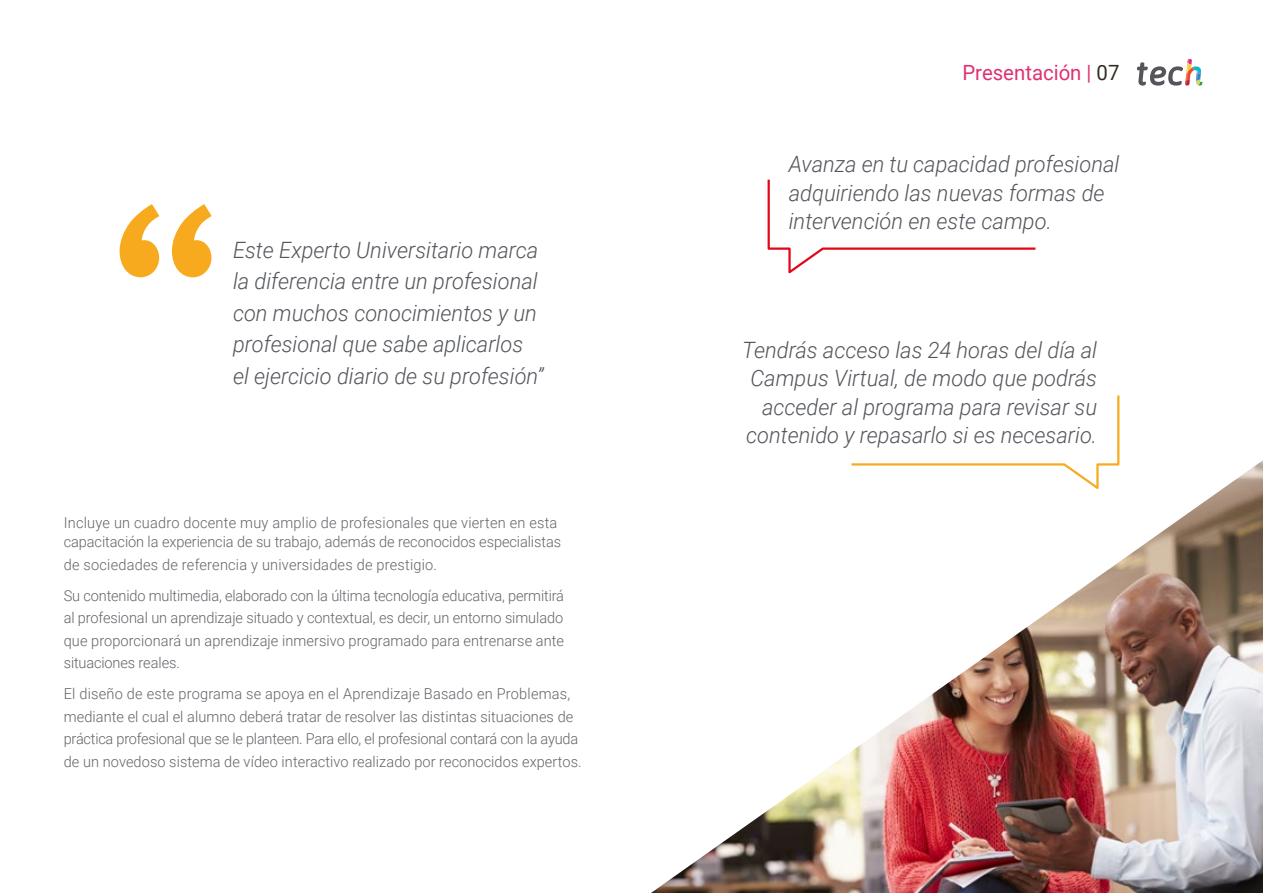
<style>
.page{position:relative;width:1263px;height:893px;background:#fff}
.page>*{position:absolute;margin:0;border:0;box-sizing:border-box;transform-origin:0 0}
.t1{font:italic 300 22.5px/28.5px "Roboto";color:#52555b}
.t2{font:21px "Roboto";color:#df3174}
.t3{font:300 15px/22.5px "Roboto";letter-spacing:.005em;color:#61646a}
.s1{color:#312e20}
</style>
<div class="page">
<svg style="left:120px;top:204px;width:92px;height:73px"></svg>
<img style="left:651px;top:460px;width:612px;height:433px">
<svg style="left:1137px;top:59px;width:65px;height:27px"></svg>
<svg style="left:849px;top:395px;width:271px;height:97px"></svg>
<svg style="left:767px;top:179px;width:269px;height:95px"></svg>
<h1 class="t1" style="left:233px;top:233px;width:312px;line-height:31.5px">Este Experto Universitario marca la diferencia entre un profesional con muchos conocimientos y un profesional que sabe aplicarlos el ejercicio diario de su profesión”</h1>
<p class="t3" style="left:64px;top:512px;width:499px;line-height:19.5px">Incluye un cuadro docente muy amplio de profesionales que vierten en esta capacitación la experiencia de su trabajo, además de reconocidos especialistas</p>
<p class="t3" style="left:64px;top:548px;width:502px;line-height:31px">de sociedades de referencia y universidades de prestigio.<br>Su contenido multimedia, elaborado con la última tecnología educativa, permitirá</p>
<p class="t3" style="left:64px;top:606px;width:502px;text-align:justify">al profesional un aprendizaje situado y contextual, es decir, un entorno simulado que proporcionará un aprendizaje inmersivo programado para entrenarse ante situaciones reales.</p>
<p class="t3" style="left:64px;top:682px;width:519px">El diseño de este programa se apoya en el Aprendizaje Basado en Problemas, mediante el cual el alumno deberá tratar de resolver las distintas situaciones de práctica profesional que se le planteen. Para ello, el profesional contará con la ayuda de un novedoso sistema de vídeo interactivo realizado por reconocidos expertos.</p>
<h2 class="t2" style="left:962px;top:57px;width:159px">Presentación | <span class="s1">07</span></h2>
<h1 class="t1" style="left:789px;top:149px;width:332px">Avanza en tu capacidad profesional adquiriendo las nuevas formas de intervención en este campo.</h1>
<h1 class="t1" style="left:742px;top:335px;width:356px;text-align:right">Tendrás acceso las 24 horas del día al Campus Virtual, de modo que podrás acceder al programa para revisar su contenido y repasarlo si es necesario.</h1>
</div>
